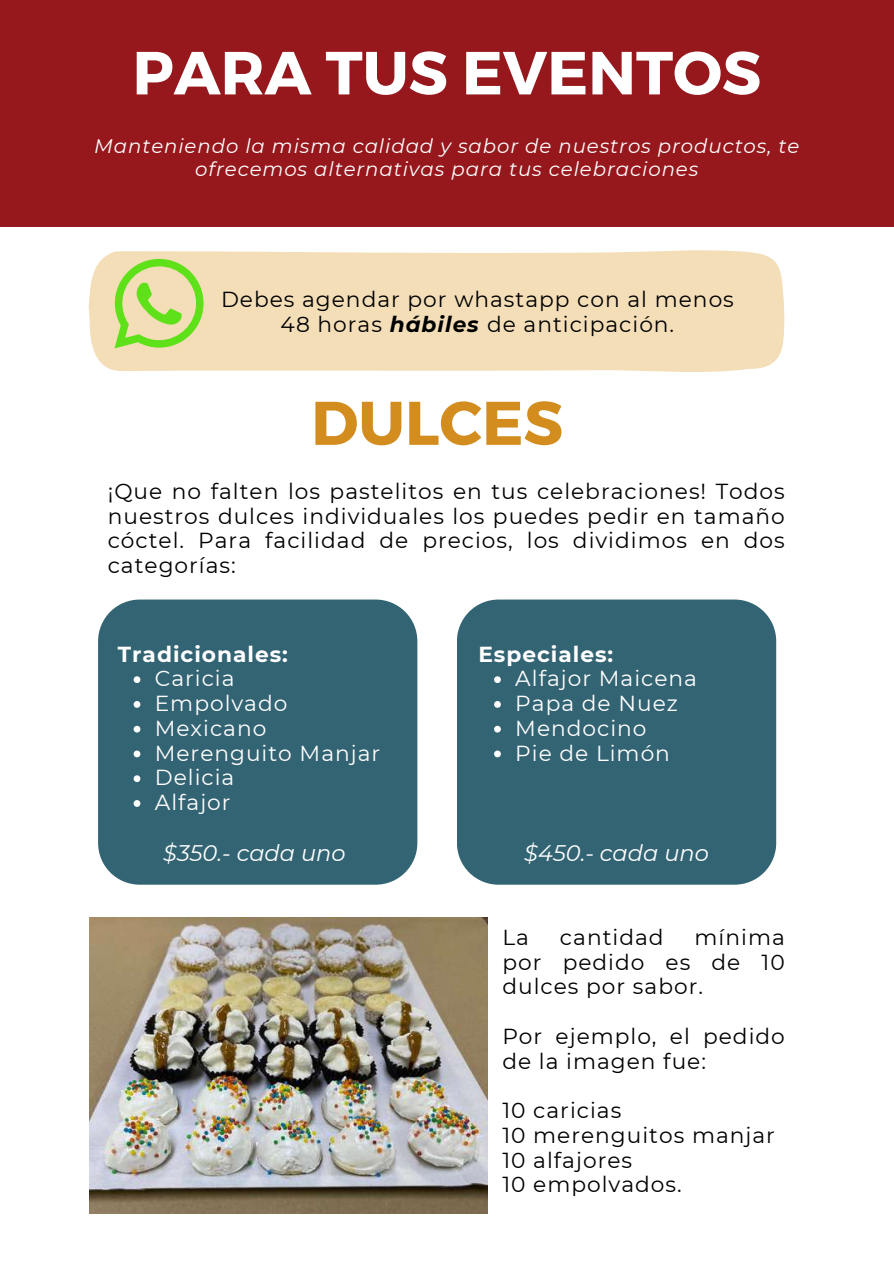
<style>
.page{position:relative;width:894px;height:1264px;background:#fff}
.page>*{position:absolute;margin:0;border:0;box-sizing:border-box;transform-origin:0 0}
.t1{font:700 61.5px "Montserrat";color:#d38c1e}
.t2{font:700 60.75px "Montserrat";color:#fff}
.t3{font:italic 22.5px "Montserrat";color:#fff}
.t4{font:21.75px/24.8px "Montserrat";letter-spacing:.045em;color:#000;text-align:justify}
.t5{font:21.75px/24.8px "Montserrat";letter-spacing:.045em;color:#fffefe}
.t6{font:700 21.75px "Montserrat";letter-spacing:.045em;color:#fffefe}
.t7{font:italic 19.65px/22.5px "Montserrat";letter-spacing:.045em;color:#fffefe;text-align:center}
.s1{font-weight:700;font-style:italic}
</style>
<div class="page">
<div style="left:0;top:0;width:893px;height:226px;background:#96171c"></div>
<div style="left:89px;top:250px;width:696px;height:122px;background:#f3deb8"></div>
<svg style="left:114px;top:259px;width:89px;height:89px;background:#c0de81"></svg>
<div style="left:98px;top:599px;width:319px;height:285px;background:#336474"></div>
<div style="left:457px;top:599px;width:319px;height:285px;background:#336474"></div>
<svg style="left:134px;top:676px;width:6px;height:7px"></svg>
<svg style="left:134px;top:701px;width:6px;height:6px"></svg>
<svg style="left:134px;top:725px;width:6px;height:7px"></svg>
<svg style="left:134px;top:750px;width:6px;height:7px"></svg>
<svg style="left:134px;top:775px;width:6px;height:7px"></svg>
<svg style="left:134px;top:800px;width:6px;height:6px"></svg>
<svg style="left:494px;top:676px;width:6px;height:7px"></svg>
<svg style="left:494px;top:701px;width:6px;height:6px"></svg>
<svg style="left:494px;top:725px;width:6px;height:7px"></svg>
<svg style="left:494px;top:750px;width:6px;height:7px"></svg>
<img style="left:89px;top:917px;width:399px;height:296px">
<h2 class="t2" style="left:132px;top:33px;width:630px">PARA TUS EVENTOS</h2>
<p class="t7" style="left:94px;top:135px;width:706px">Manteniendo la misma calidad y sabor de nuestros productos, te ofrecemos alternativas para tus celebraciones</p>
<p class="t4" style="left:221px;top:287px;width:514px;text-align:center">Debes agendar por whastapp con al menos<br>48 horas <span class="s1">hábiles</span> de anticipación.</p>
<h1 class="t1" style="left:311px;top:383px;width:253px">DULCES</h1>
<p class="t4" style="left:108px;top:478px;width:678px">¡Que no falten los pastelitos en tus celebraciones! Todos nuestros dulces individuales los puedes pedir en tamaño cóctel. Para facilidad de precios, los dividimos en dos categorías:</p>
<p class="t6" style="left:118px;top:640px;width:172px">Tradicionales:</p>
<p class="t5" style="left:155px;top:666px;width:227px">Caricia<br>Empolvado<br>Mexicano<br>Merenguito Manjar<br>Delicia<br>Alfajor</p>
<p class="t6" style="left:478px;top:640px;width:136px">Especiales:</p>
<p class="t5" style="left:515px;top:666px;width:183px">Alfajor Maicena<br>Papa de Nuez<br>Mendocino<br>Pie de Limón</p>
<p class="t3" style="left:163px;top:839px;width:184px">$350.- cada uno</p>
<p class="t3" style="left:524px;top:839px;width:186px">$450.- cada uno</p>
<p class="t4" style="left:502px;top:924px;width:284px;text-indent:192px">mínima por pedido es de 10 dulces por sabor.</p>
<p class="t4" style="left:502px;top:1023px;width:284px">Por ejemplo, el pedido de la imagen fue:</p>
<p class="t4" style="left:502px;top:1097px;width:274px;text-align:left">10 caricias<br>10 merenguitos manjar<br>10 alfajores<br>10 empolvados.</p>
<p class="t4" style="left:502px;top:924px;width:28px">La</p>
<p class="t4" style="left:560px;top:924px;width:105px">cantidad</p>
</div>
